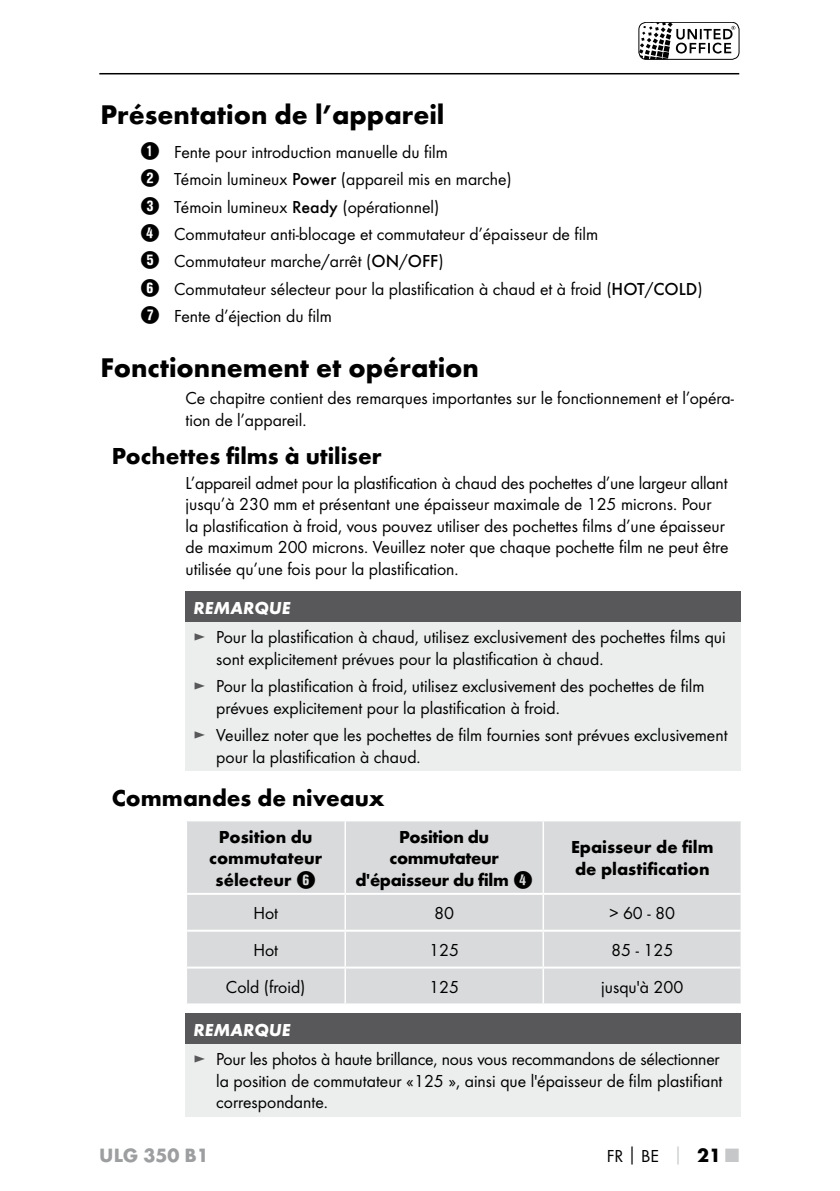
<style>
.page{position:relative;width:840px;height:1191px;background:#fff}
.page>*{position:absolute;margin:0;border:0;box-sizing:border-box;transform-origin:0 0}
.t1{font:700 28px "Futura";color:#000}
.t2{font:700 24px "Futura";color:#000}
.t3{font:700 20px "Futura";color:#9c9e9f}
.t4{font:18px/21.6px "Futura Boo";color:#000}
.t5{font:700 18px/21.6px "Futura";color:#000;text-align:center}
.t6{font:700 18px/21.6px "Futura";letter-spacing:-.02em;color:#000;text-align:center}
.t7{font:italic 700 18px "Futura";color:#fff}
.s1{font-family:"Hako PI Nummern";font-size:20px}
.s2{font-family:"Futura";font-weight:500}
.s3{color:#58585a}
.s4{font-family:"Hako PI Nummern";font-weight:400;font-size:20px}
.s5{font-family:"Futura";font-weight:700}
.s6{font-family:"Futura";font-weight:700;color:#c6c7c8}
.s7{font-family:"Futura";font-weight:700;font-size:20px}
.s8{font-family:"Futura";font-weight:700;font-size:20px;color:#c6c7c8}
</style>
<div class="page">
<svg style="left:638px;top:22px;width:96px;height:36px"></svg>
<div style="left:638px;top:22px;width:100px;height:38px;border:1px solid #000;border-radius:7px"></div>
<hr style="left:99px;top:73px;width:639px;height:1px;background:#000">
<div style="left:185px;top:591px;width:555px;height:31px;background:#58585a"></div>
<div style="left:185px;top:622px;width:555px;height:148px;background:#eceded"></div>
<div style="left:187px;top:821px;width:553px;height:182px;background:#d9dadb"></div>
<hr style="left:344px;top:821px;width:2px;height:72px;background:#fff">
<hr style="left:542px;top:821px;width:1px;height:72px;background:#fff">
<hr style="left:187px;top:893px;width:158px;height:2px;background:#fff">
<hr style="left:344px;top:895px;width:2px;height:34px;background:#fff">
<hr style="left:345px;top:893px;width:198px;height:2px;background:#fff">
<hr style="left:542px;top:895px;width:1px;height:34px;background:#fff">
<hr style="left:543px;top:893px;width:197px;height:2px;background:#fff">
<hr style="left:187px;top:929px;width:158px;height:2px;background:#fff">
<hr style="left:344px;top:931px;width:2px;height:35px;background:#fff">
<hr style="left:345px;top:929px;width:198px;height:2px;background:#fff">
<hr style="left:542px;top:931px;width:1px;height:35px;background:#fff">
<hr style="left:543px;top:929px;width:197px;height:2px;background:#fff">
<hr style="left:187px;top:966px;width:158px;height:2px;background:#fff">
<hr style="left:344px;top:968px;width:2px;height:35px;background:#fff">
<hr style="left:345px;top:966px;width:198px;height:2px;background:#fff">
<hr style="left:542px;top:968px;width:1px;height:35px;background:#fff">
<hr style="left:543px;top:966px;width:197px;height:2px;background:#fff">
<div style="left:185px;top:1013px;width:555px;height:30px;background:#58585a"></div>
<div style="left:185px;top:1043px;width:555px;height:73px;background:#eceded"></div>
<h1 class="t1" style="left:100px;top:97px;width:345px">Présentation de l’appareil</h1>
<p class="t4" style="left:140px;top:138px;width:563px;line-height:27.2px"><span class="s1">1</span> Fente pour introduction manuelle du film<br><span class="s1">2</span> Témoin lumineux <span class="s2">Power</span> (appareil mis en marche)<br><span class="s1">3</span> Témoin lumineux <span class="s2">Ready</span> (opérationnel)<br><span class="s1">4</span> Commutateur anti-blocage et commutateur d’épaisseur de film<br><span class="s1">5</span> Commutateur marche/arrêt (<span class="s2">ON</span>/<span class="s2">OFF</span>)<br><span class="s1">6</span> Commutateur sélecteur pour la plastification à chaud et à froid (<span class="s2">HOT</span>/<span class="s2">COLD</span>)<br><span class="s1">7</span> Fente d’éjection du film</p>
<h1 class="t1" style="left:100px;top:350px;width:380px">Fonctionnement et opération</h1>
<p class="t4" style="left:185px;top:387px;width:549px">Ce chapitre contient des remarques importantes sur le fonctionnement et l’opéra&shy;tion de l’appareil.</p>
<h2 class="t2" style="left:112px;top:441px;width:271px">Pochettes films à utiliser</h2>
<p class="t4" style="left:185px;top:472px;width:544px">L’appareil admet pour la plastification à chaud des pochettes d’une largeur allant jusqu’à 230 mm et présentant une épaisseur maximale de 125 microns. Pour la plastification à froid, vous pouvez utiliser des pochettes films d’une épaisseur de maximum 200 microns. Veuillez noter que chaque pochette film ne peut être utilisée qu’une fois pour la plastification.</p>
<p class="t7" style="left:193px;top:596px;width:98px">REMARQUE</p>
<p class="t4" style="left:216px;top:626px;width:510px;text-indent:-23px"><span class="s3">►</span> Pour la plastification à chaud, utilisez exclusivement des pochettes films qui sont explicitement prévues pour la plastification à chaud.</p>
<p class="t4" style="left:216px;top:675px;width:489px;text-indent:-23px"><span class="s3">►</span> Pour la plastification à froid, utilisez exclusivement des pochettes de film prévues explicitement pour la plastification à froid.</p>
<p class="t4" style="left:216px;top:724px;width:512px;text-indent:-23px"><span class="s3">►</span> Veuillez noter que les pochettes de film fournies sont prévues exclusivement pour la plastification à chaud.</p>
<h2 class="t2" style="left:112px;top:783px;width:274px">Commandes de niveaux</h2>
<p class="t5" style="left:209px;top:825px;width:114px">Position du commutateur sélecteur <span class="s4">6</span></p>
<p class="t6" style="left:355px;top:825px;width:179px">Position du commutateur d'épaisseur du film <span class="s4">4</span></p>
<p class="t5" style="left:570px;top:836px;width:144px;text-align:left">Epaisseur de film de plastification</p>
<p class="t4" style="left:253px;top:902px;width:26px">Hot</p>
<p class="t4" style="left:434px;top:902px;width:21px">80</p>
<p class="t4" style="left:609px;top:902px;width:67px">&gt; 60 - 80</p>
<p class="t4" style="left:253px;top:939px;width:26px">Hot</p>
<p class="t4" style="left:429px;top:939px;width:31px">125</p>
<p class="t4" style="left:611px;top:939px;width:64px">85 - 125</p>
<p class="t4" style="left:226px;top:975px;width:81px">Cold (froid)</p>
<p class="t4" style="left:429px;top:975px;width:31px">125</p>
<p class="t4" style="left:601px;top:975px;width:84px">jusqu'à 200</p>
<p class="t7" style="left:193px;top:1018px;width:98px">REMARQUE</p>
<p class="t4" style="left:216px;top:1048px;width:507px;text-indent:-23px"><span class="s3">►</span> Pour les photos à haute brillance, nous vous recommandons de sélectionner la position de commutateur «125 », ainsi que l'épaisseur de film plastifiant correspondante.</p>
<p class="t3" style="left:99px;top:1143px;width:111px">ULG 350 B1</p>
<p class="t4" style="left:606px;top:1145px;width:133px">FR<span class="s5">│</span>BE <span class="s6">│</span> <span class="s7">21</span> <span class="s8">■</span></p>
</div>
